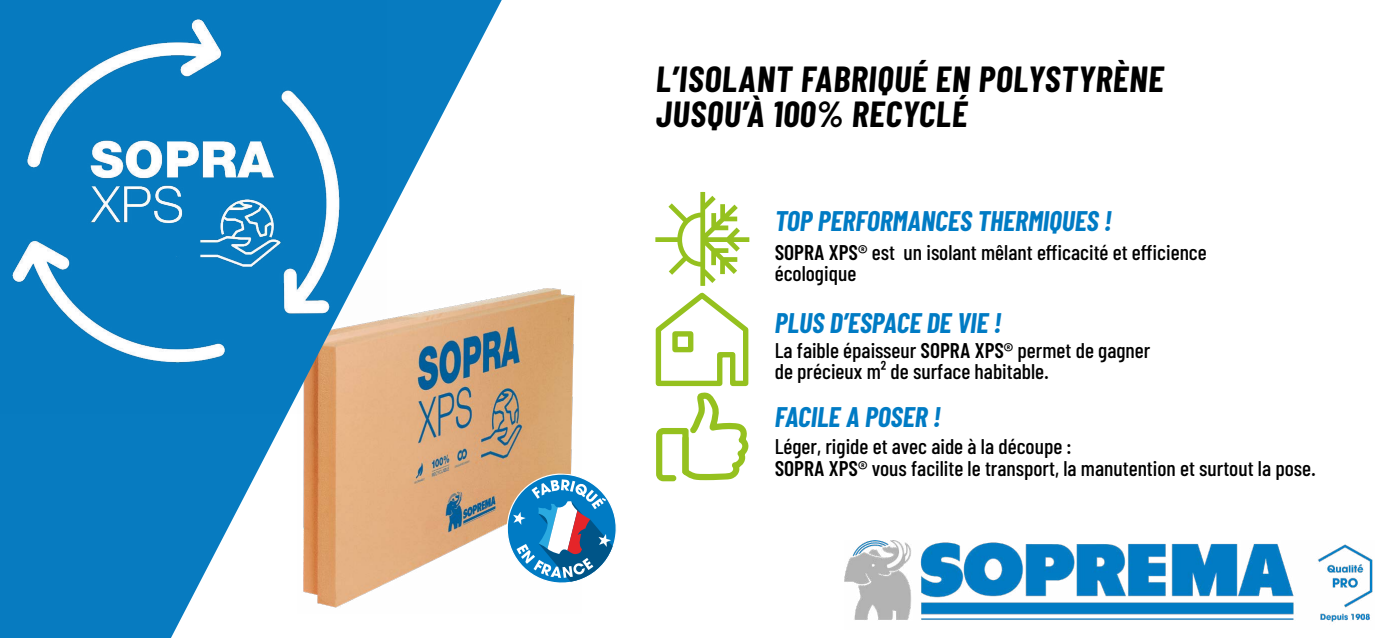
<style>
.page{position:relative;width:1389px;height:638px;background:#fff}
.page>*{position:absolute;margin:0;border:0;box-sizing:border-box;transform-origin:0 0}
.t1{font:700 35.45px/34.6px "Barlow Condensed";color:#000}
.t2{font:italic 700 27.65px "Barlow Condensed";color:#007bc4}
.t3{font:500 21.2px/21.2px "Barlow Condensed";color:#000}
.s1{font-weight:600}
</style>
<div class="page">
<img style="left:502px;top:288px;width:73px;height:239px">
<svg style="left:0;top:0;width:502px;height:638px"></svg>
<svg style="left:655px;top:292px;width:94px;height:190px"></svg>
<svg style="left:655px;top:192px;width:94px;height:94px"></svg>
<img style="left:844px;top:541px;width:529px;height:81px">
<svg style="left:504px;top:471px;width:113px;height:112px"></svg>
<img style="left:0;top:0;width:386px;height:413px">
<h1 class="t1" style="left:655px;top:61px;width:513px">L’ISOLANT FABRIQUÉ EN POLYSTYRÈNE<br>JUSQU’À 100% RECYCLÉ</h1>
<h2 class="t2" style="left:775px;top:204px;width:339px">TOP PERFORMANCES THERMIQUES !</h2>
<p class="t3" style="left:775px;top:241px;width:434px"><span class="s1">SOPRA XPS®</span> est un isolant mêlant efficacité et efficience écologique</p>
<h2 class="t2" style="left:775px;top:306px;width:228px">PLUS D’ESPACE DE VIE !</h2>
<p class="t3" style="left:775px;top:339px;width:377px">La faible épaisseur <span class="s1">SOPRA XPS®</span> permet de gagner de précieux m² de surface habitable.</p>
<h2 class="t2" style="left:775px;top:400px;width:168px">FACILE A POSER !</h2>
<p class="t3" style="left:775px;top:435px;width:543px">Léger, rigide et avec aide à la découpe :<br><span class="s1">SOPRA XPS®</span> vous facilite le transport, la manutention et surtout la pose.</p>
</div>
